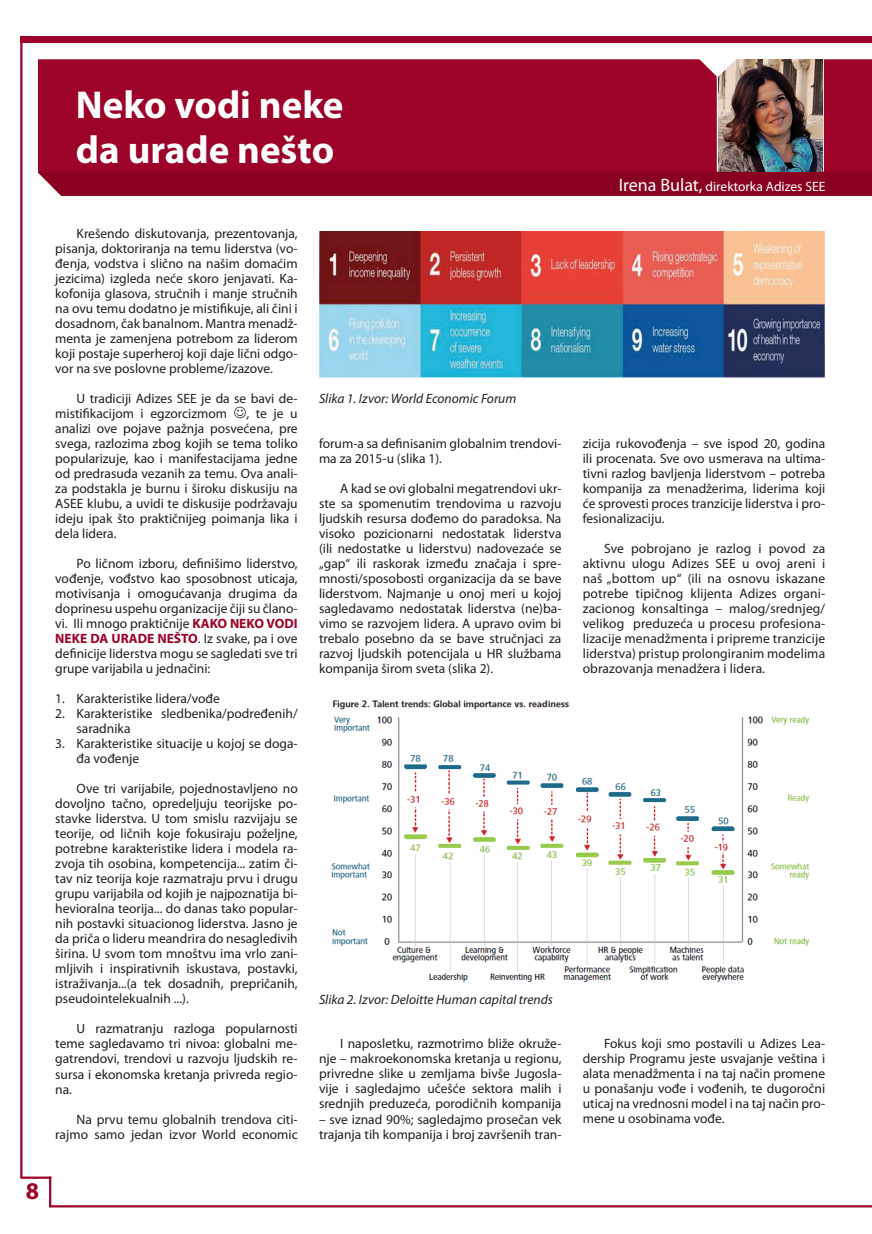
<style>
.page{position:relative;width:872px;height:1234px;background:#fff}
.page>*{position:absolute;margin:0;border:0;box-sizing:border-box;transform-origin:0 0}
.t1{font:700 39px/45px "Myriad Pro";color:#fff}
.t2{font:700 24px "Myriad Pro";color:#9d0228}
.t3{font:13.5px/15px "Myriad Pro";color:#231f20;text-align:justify}
.t4{font:italic 13.5px "Myriad Pro";color:#231f20}
.t5{font:13.5px "Myriad Pro";color:#fff}
.s1{font-weight:700;color:#9d0228}
.s2{font-size:18px}
</style>
<div class="page">
<hr style="left:50px;top:1204px;width:822px;height:3px;background:#9d0228">
<hr style="left:20px;top:36px;width:3px;height:1141px;background:#9d0228">
<div style="left:20px;top:36px;width:852px;height:7px;background:#9d0228"></div>
<hr style="left:49px;top:1176px;width:2px;height:31px;background:#9d0228">
<hr style="left:20px;top:1176px;width:31px;height:2px;background:#9d0228">
<div style="left:38px;top:59px;width:834px;height:112px;background:#9d0228"></div>
<div style="left:717px;top:58px;width:107px;height:115px;border:2px solid #fff"></div>
<svg style="left:38px;top:171px;width:834px;height:25px;background:#8b0422"></svg>
<img style="left:319px;top:231px;width:506px;height:146px">
<img style="left:331px;top:700px;width:479px;height:282px">
<img style="left:718px;top:59px;width:104px;height:113px">
<svg style="left:692px;top:58px;width:51px;height:22px"></svg>
<h1 class="t1" style="left:76px;top:83px;width:269px">Neko vodi neke da urade nešto</h1>
<p class="t3" style="left:55px;top:226px;width:244px;text-indent:21px">Krešendo diskutovanja, prezentovanja, pisanja, doktoriranja na temu liderstva (vo&shy;đenja, vodstva i slično na našim domaćim jezicima) izgleda neće skoro jenjavati. Ka&shy;kofonija glasova, stručnih i manje stručnih na ovu temu dodatno je mistifikuje, ali čini i dosadnom, čak banalnom. Mantra menadž&shy;menta je zamenjena potrebom za liderom koji postaje superheroj koji daje lični odgo&shy;vor na sve poslovne probleme/izazove.</p>
<p class="t3" style="left:55px;top:391px;width:244px;text-indent:21px">U tradiciji Adizes SEE je da se bavi de&shy;mistifikacijom i egzorcizmom</p>
<p class="t3" style="left:55px;top:406px;width:244px;text-indent:191px">, te je u analizi ove pojave pažnja posvećena, pre svega, razlozima zbog kojih se tema toliko popularizuje, kao i manifestacijama jedne od predrasuda vezanih za temu. Ova anali&shy;za podstakla je burnu i široku diskusiju na ASEE klubu, a uvidi te diskusije podržavaju ideju ipak što praktičnijeg poimanja lika i dela lidera.</p>
<p class="t3" style="left:55px;top:556px;width:244px;text-indent:21px">Po ličnom izboru, definišimo liderstvo, vođenje, vođstvo kao sposobnost uticaja, motivisanja i omogućavanja drugima da doprinesu uspehu organizacije čiji su člano&shy;vi. Ili mnogo praktičnije <span class="s1">KAKO NEKO VODI NEKE DA URADE NEŠTO</span>. Iz svake, pa i ove definicije liderstva mogu se sagledati sve tri grupe varijabila u jednačini:</p>
<p class="t3" style="left:55px;top:691px;width:166px">1. Karakteristike lidera/vođe</p>
<p class="t3" style="left:77px;top:706px;width:223px;text-indent:-21px">2. Karakteristike sledbenika/podređenih/ saradnika</p>
<p class="t3" style="left:77px;top:736px;width:223px;text-indent:-21px">3. Karakteristike situacije u kojoj se doga&shy;đa vođenje</p>
<p class="t3" style="left:55px;top:781px;width:244px;text-indent:21px">Ove tri varijabile, pojednostavljeno no dovoljno tačno, opredeljuju teorijske po&shy;stavke liderstva. U tom smislu razvijaju se teorije, od ličnih koje fokusiraju poželjne, potrebne karakteristike lidera i modela ra&shy;zvoja tih osobina, kompetencija... zatim či&shy;tav niz teorija koje razmatraju prvu i drugu grupu varijabila od kojih je najpoznatija bi&shy;hevioralna teorija... do danas tako popular&shy;nih postavki situacionog liderstva. Jasno je da priča o lideru meandrira do nesagledivih širina. U svom tom mnoštvu ima vrlo zani&shy;mljivih i inspirativnih iskustava, postavki, istraživanja...(a tek dosadnih, prepričanih, pseudointelekualnih ...).</p>
<p class="t3" style="left:55px;top:1021px;width:244px;text-indent:21px">U razmatranju razloga popularnosti teme sagledavamo tri nivoa: globalni me&shy;gatrendovi, trendovi u razvoju ljudskih re&shy;sursa i ekonomska kretanja privreda regio&shy;na.</p>
<p class="t3" style="left:55px;top:1111px;width:244px;text-align:right">Na prvu temu globalnih trendova citi&shy;rajmo samo jedan izvor World economic</p>
<h2 class="t2" style="left:26px;top:1176px;width:15px">8</h2>
<p class="t4" style="left:319px;top:391px;width:199px">Slika 1. Izvor: World Economic Forum</p>
<p class="t3" style="left:319px;top:436px;width:244px">forum-a sa definisanim globalnim trendovi&shy;ma za 2015-u (slika 1).</p>
<p class="t3" style="left:319px;top:481px;width:244px;text-indent:21px">A kad se ovi globalni megatrendovi ukr&shy;ste sa spomenutim trendovima u razvoju ljudskih resursa dođemo do paradoksa. Na visoko pozicionarni nedostatak liderstva (ili nedostatke u liderstvu) nadovezaće se „gap“ ili raskorak između značaja i spre&shy;mnosti/sposobosti organizacija da se bave liderstvom. Najmanje u onoj meri u kojoj sagledavamo nedostatak liderstva (ne)ba&shy;vimo se razvojem lidera. A upravo ovim bi trebalo posebno da se bave stručnjaci za razvoj ljudskih potencijala u HR službama kompanija širom sveta (slika 2).</p>
<p class="t4" style="left:319px;top:991px;width:235px">Slika 2. Izvor: Deloitte Human capital trends</p>
<p class="t3" style="left:319px;top:1036px;width:244px;text-indent:21px">I naposletku, razmotrimo bliže okruže&shy;nje – makroekonomska kretanja u regionu, privredne slike u zemljama bivše Jugosla&shy;vije i sagledajmo učešće sektora malih i srednjih preduzeća, porodičnih kompanija</p>
<p class="t3" style="left:319px;top:1111px;width:244px">– sve iznad 90%; sagledajmo prosečan vek trajanja tih kompanija i broj završenih tran-</p>
<p class="t5" style="left:618px;top:179px;width:208px"><span class="s2">Irena Bulat,</span> direktorka Adizes SEE</p>
<p class="t3" style="left:583px;top:436px;width:244px">zicija rukovođenja – sve ispod 20, godina ili procenata. Sve ovo usmerava na ultima&shy;tivni razlog bavljenja liderstvom – potreba kompanija za menadžerima, liderima koji će sprovesti proces tranzicije liderstva i pro&shy;fesionalizaciju.</p>
<p class="t3" style="left:583px;top:541px;width:244px;text-indent:21px">Sve pobrojano je razlog i povod za aktivnu ulogu Adizes SEE u ovoj areni i naš „bottom up“ (ili na osnovu iskazane potrebe tipičnog klijenta Adizes organi&shy;zacionog konsaltinga – malog/srednjeg/ velikog preduzeća u procesu profesiona&shy;lizacije menadžmenta i pripreme tranzicije liderstva) pristup prolongiranim modelima obrazovanja menadžera i lidera.</p>
<p class="t3" style="left:583px;top:1036px;width:244px;text-indent:21px">Fokus koji smo postavili u Adizes Lea&shy;dership Programu jeste usvajanje veština i alata menadžmenta i na taj način promene u ponašanju vođe i vođenih, te dugoročni uticaj na vrednosni model i na taj način pro&shy;mene u osobinama vođe.</p>
</div>
